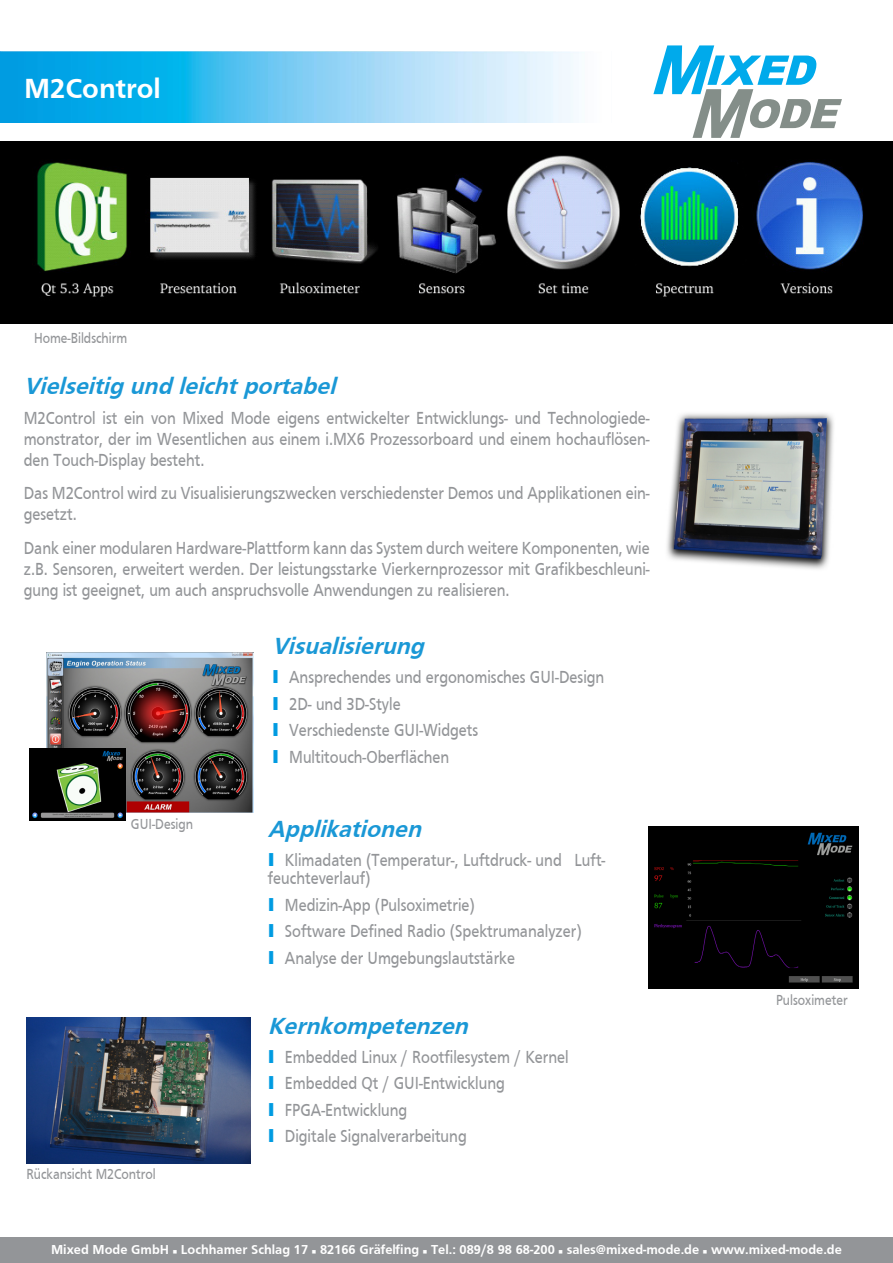
<style>
.page{position:relative;width:893px;height:1263px;background:#fff}
.page>*{position:absolute;margin:0;border:0;box-sizing:border-box;transform-origin:0 0}
.t1{font:700 28.5px "Frutiger";color:#fff}
.Überschrift{font:italic 700 24px "Frutiger";color:#1a98d6}
.Inhalt{font:18px/21px "Frutiger Condensed";color:#939598;text-align:justify}
.Bildunterschriften{font:15px "Frutiger Condensed";color:#939598}
.t2{font:700 13.35px "Frutiger";color:#fff}
.s1{font-family:"Arial";font-weight:900;color:#009be1}
</style>
<div class="page">
<div style="left:0;top:1237px;width:893px;height:26px;background:#939598"></div>
<img style="left:0;top:51px;width:584px;height:72px">
<svg style="left:653px;top:45px;width:189px;height:93px"></svg>
<img style="left:26px;top:1017px;width:224px;height:147px">
<img style="left:648px;top:826px;width:210px;height:163px">
<img style="left:47px;top:653px;width:206px;height:159px">
<img style="left:29px;top:748px;width:97px;height:72px">
<img style="left:667px;top:413px;width:167px;height:156px">
<img style="left:0;top:141px;width:893px;height:182px">
<p class="t1" style="left:24px;top:72px;width:138px">M2Control</p>
<p class="Bildunterschriften" style="left:34px;top:329px;width:95px">Home-Bildschirm</p>
<p class="Überschrift" style="left:24px;top:372px;width:313px">Vielseitig und leicht portabel</p>
<p class="Inhalt" style="left:24px;top:407px;width:627px">M2Control ist ein von Mixed Mode eigens entwickelter Entwicklungs- und Technologiede&shy;monstrator, der im Wesentlichen aus einem i.MX6 Prozessorboard und einem hochauflösen&shy;den Touch-Display besteht.</p>
<p class="Inhalt" style="left:24px;top:483px;width:627px">Das M2Control wird zu Visualisierungszwecken verschiedenster Demos und Applikationen ein&shy;gesetzt.</p>
<p class="Inhalt" style="left:24px;top:537px;width:627px">Dank einer modularen Hardware-Plattform kann das System durch weitere Komponenten, wie z.B. Sensoren, erweitert werden. Der leistungsstarke Vierkernprozessor mit Grafikbeschleuni&shy;gung ist geeignet, um auch anspruchsvolle Anwendungen zu realisieren.</p>
<p class="Überschrift" style="left:272px;top:632px;width:153px">Visualisierung</p>
<p class="Inhalt" style="left:272px;top:667px;width:334px"><span class="s1">I</span> Ansprechendes und ergonomisches GUI-Design</p>
<p class="Inhalt" style="left:272px;top:693px;width:130px"><span class="s1">I</span> 2D- und 3D-Style</p>
<p class="Inhalt" style="left:272px;top:720px;width:208px"><span class="s1">I</span> Verschiedenste GUI-Widgets</p>
<p class="Inhalt" style="left:272px;top:746px;width:178px"><span class="s1">I</span> Multitouch-Oberflächen</p>
<p class="Bildunterschriften" style="left:131px;top:816px;width:63px">GUI-Design</p>
<p class="Bildunterschriften" style="left:26px;top:1166px;width:131px">Rückansicht M2Control</p>
<p class="Überschrift" style="left:268px;top:815px;width:154px">Applikationen</p>
<p class="Inhalt" style="left:268px;top:851px;width:339px;line-height:18px"><span class="s1">I</span> Klimadaten (Temperatur-, Luftdruck- und Luft&shy;feuchteverlauf)</p>
<p class="Inhalt" style="left:268px;top:894px;width:209px"><span class="s1">I</span> Medizin-App (Pulsoximetrie)</p>
<p class="Inhalt" style="left:268px;top:920px;width:315px"><span class="s1">I</span> Software Defined Radio (Spektrumanalyzer)</p>
<p class="Inhalt" style="left:268px;top:947px;width:249px"><span class="s1">I</span> Analyse der Umgebungslautstärke</p>
<p class="Überschrift" style="left:268px;top:1012px;width:201px">Kernkompetenzen</p>
<p class="Inhalt" style="left:268px;top:1046px;width:302px"><span class="s1">I</span> Embedded Linux / Rootfilesystem / Kernel</p>
<p class="Inhalt" style="left:268px;top:1073px;width:238px"><span class="s1">I</span> Embedded Qt / GUI-Entwicklung</p>
<p class="Inhalt" style="left:268px;top:1099px;width:141px"><span class="s1">I</span> FPGA-Entwicklung</p>
<p class="Inhalt" style="left:268px;top:1126px;width:200px"><span class="s1">I</span> Digitale Signalverarbeitung</p>
<p class="Bildunterschriften" style="left:776px;top:991px;width:73px">Pulsoximeter</p>
<p class="t2" style="left:51px;top:1242px;width:792px">Mixed Mode GmbH ■ Lochhamer Schlag 17 ■ 82166 Gräfelfing ■ Tel.: 089/8 98 68-200 ■ sales@mixed-mode.de ■ www.mixed-mode.de</p>
</div>
